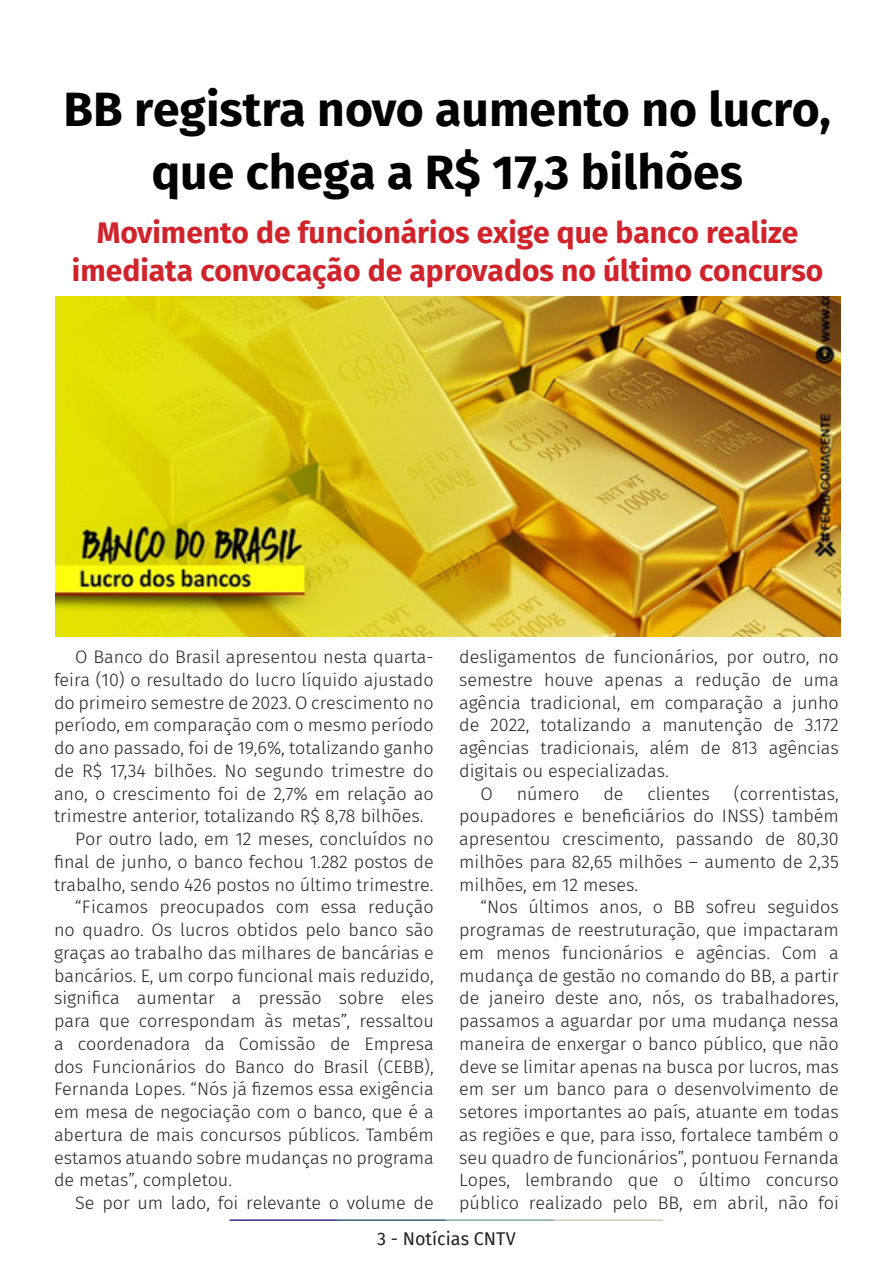
<style>
.page{position:relative;width:893px;height:1263px;background:#fff}
.page>*{position:absolute;margin:0;border:0;box-sizing:border-box;transform-origin:0 0}
.t1{font:700 48px/63px "Fira Sans";color:#000001;text-align:center}
.t2{font:700 30px/37.5px "Fira Sans";color:#d1232a;text-align:center}
.t3{font:300 18px/22.8px "Fira Sans";color:#231f20;text-align:justify}
.t4{font:18px "Fira Sans";color:#231f20}
</style>
<div class="page">
<hr style="left:230px;top:1219px;width:107px;height:2px;background:#2f3088">
<hr style="left:337px;top:1219px;width:109px;height:2px;background:#3a5f6d">
<hr style="left:446px;top:1219px;width:109px;height:2px;background:#87a59a">
<hr style="left:555px;top:1219px;width:108px;height:2px;background:#c6d5b7">
<img style="left:56px;top:297px;width:784px;height:340px">
<p class="t1" style="left:64px;top:74px;width:769px">BB registra novo aumento no lucro, que chega a R$ 17,3 bilhões</p>
<p class="t2" style="left:72px;top:212px;width:753px">Movimento de funcionários exige que banco realize imediata convocação de aprovados no último concurso</p>
<p class="t3" style="left:54px;top:645px;width:381px;text-indent:21px">O Banco do Brasil apresentou nesta quarta&shy;feira (10) o resultado do lucro líquido ajustado do primeiro semestre de 2023. O crescimento no período, em comparação com o mesmo período do ano passado, foi de 19,6%, totalizando ganho de R$ 17,34 bilhões. No segundo trimestre do ano, o crescimento foi de 2,7% em relação ao trimestre anterior, totalizando R$ 8,78 bilhões.</p>
<p class="t3" style="left:54px;top:827px;width:381px;text-indent:21px">Por outro lado, em 12 meses, concluídos no final de junho, o banco fechou 1.282 postos de trabalho, sendo 426 postos no último trimestre.</p>
<p class="t3" style="left:54px;top:895px;width:381px;text-indent:21px">“Ficamos preocupados com essa redução no quadro. Os lucros obtidos pelo banco são graças ao trabalho das milhares de bancárias e bancários. E, um corpo funcional mais reduzido, significa aumentar a pressão sobre eles para que correspondam às metas”, ressaltou a coordenadora da Comissão de Empresa dos Funcionários do Banco do Brasil (CEBB), Fernanda Lopes. “Nós já fizemos essa exigência em mesa de negociação com o banco, que é a abertura de mais concursos públicos. Também estamos atuando sobre mudanças no programa de metas”, completou.</p>
<p class="t3" style="left:75px;top:1191px;width:360px">Se por um lado, foi relevante o volume de</p>
<p class="t3" style="left:459px;top:645px;width:381px">desligamentos de funcionários, por outro, no semestre houve apenas a redução de uma agência tradicional, em comparação a junho de 2022, totalizando a manutenção de 3.172 agências tradicionais, além de 813 agências digitais ou especializadas.</p>
<p class="t3" style="left:480px;top:782px;width:14px">O</p>
<p class="t3" style="left:517px;top:782px;width:64px">número</p>
<p class="t3" style="left:603px;top:782px;width:22px">de</p>
<p class="t3" style="left:647px;top:782px;width:64px">clientes</p>
<p class="t3" style="left:459px;top:782px;width:381px;text-indent:275px">(correntistas, poupadores e beneficiários do INSS) também apresentou crescimento, passando de 80,30 milhões para 82,65 milhões – aumento de 2,35 milhões, em 12 meses.</p>
<p class="t3" style="left:459px;top:895px;width:381px;text-indent:21px">“Nos últimos anos, o BB sofreu seguidos programas de reestruturação, que impactaram em menos funcionários e agências. Com a mudança de gestão no comando do BB, a partir de janeiro deste ano, nós, os trabalhadores, passamos a aguardar por uma mudança nessa maneira de enxergar o banco público, que não deve se limitar apenas na busca por lucros, mas em ser um banco para o desenvolvimento de setores importantes ao país, atuante em todas as regiões e que, para isso, fortalece também o seu quadro de funcionários”, pontuou Fernanda Lopes, lembrando que o último concurso público realizado pelo BB, em abril, não foi</p>
<p class="t4" style="left:377px;top:1225px;width:140px">3 - Notícias CNTV</p>
</div>
